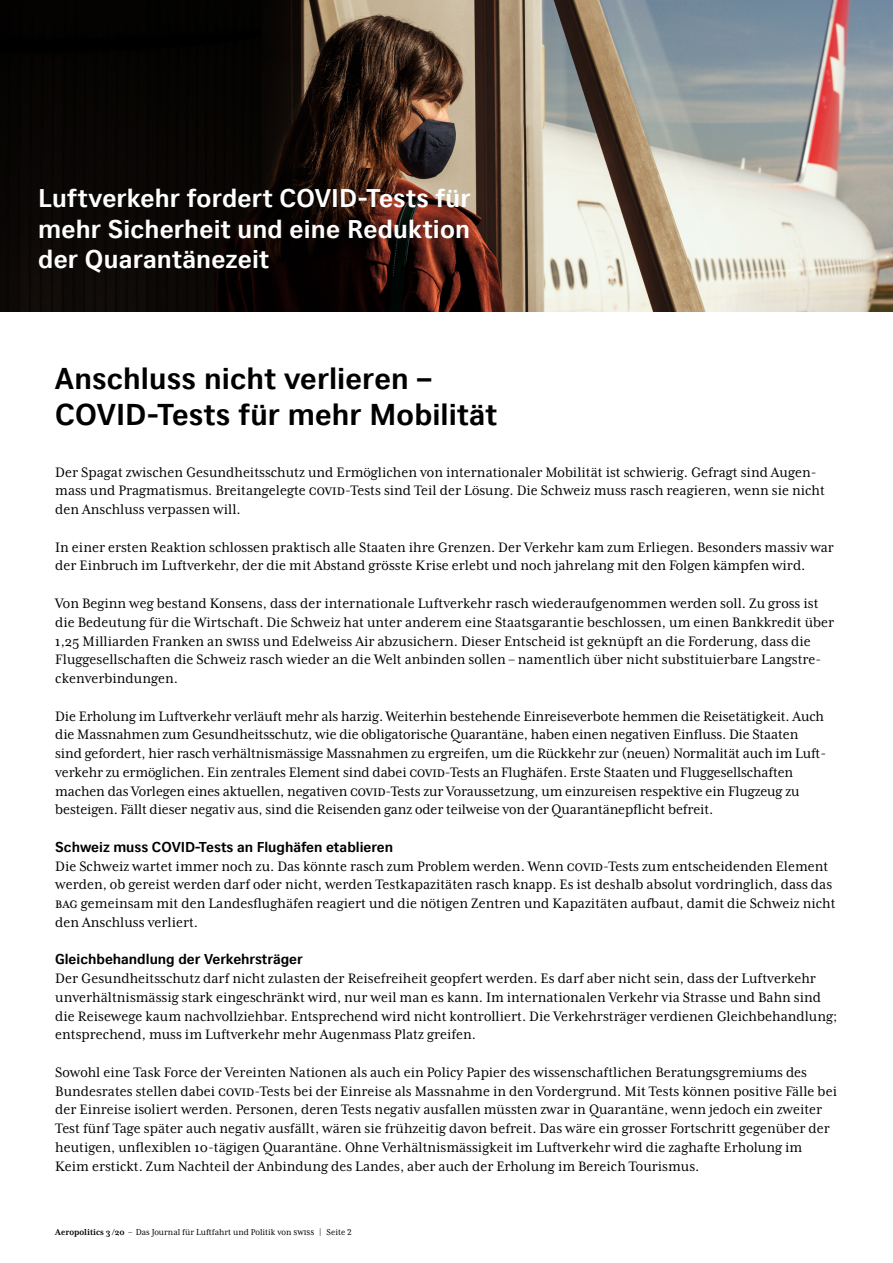
<style>
.page{position:relative;width:893px;height:1263px;background:#fff}
.page>*{position:absolute;margin:0;border:0;box-sizing:border-box;transform-origin:0 0}
.Headline_gross{font:700 30px/36px "CH Sans";letter-spacing:.005em;color:#000}
.Headline_gross-2{font:700 25.5px/30.6px "CH Sans";letter-spacing:.005em;color:#fff;text-align:justify}
.Lauftext__Master{font:15.75px/18.8px "Mrs Eaves XL Serif Nar OT";color:#000}
.Digital_Lauftext{font:15.75px/18.8px "Mrs Eaves XL Serif Nar OT";color:#000}
.Digital_Untertitel{font:700 14.25px "CH Sans";color:#000}
.Lauftext__Master-2{font:9.75px "Mrs Eaves XL Serif Nar OT";color:#000}
.s1{font-weight:700}
</style>
<div class="page">
<img style="left:0;top:0;width:893px;height:312px">
<p class="Headline_gross-2" style="left:38px;top:183px;width:434px">Luftverkehr fordert COVID-Tests für mehr Sicherheit und eine Reduktion der Quarantänezeit</p>
<p class="Headline_gross" style="left:55px;top:360px;width:443px">Anschluss nicht verlieren –<br>COVID-Tests für mehr Mobilität</p>
<p class="Digital_Lauftext" style="left:55px;top:463px;width:771px">Der Spagat zwischen Gesundheitsschutz und Ermöglichen von internationaler Mobilität ist schwierig. Gefragt sind Augen&shy;mass und Pragmatismus. Breitangelegte COVID-Tests sind Teil der Lösung. Die Schweiz muss rasch reagieren, wenn sie nicht den Anschluss verpassen will.</p>
<p class="Lauftext__Master" style="left:55px;top:538px;width:780px">In einer ersten Reaktion schlossen praktisch alle Staaten ihre Grenzen. Der Verkehr kam zum Erliegen. Besonders massiv war der Einbruch im Luftverkehr, der die mit Abstand grösste Krise erlebt und noch jahrelang mit den Folgen kämpfen wird.</p>
<p class="Digital_Lauftext" style="left:55px;top:594px;width:780px">Von Beginn weg bestand Konsens, dass der internationale Luftverkehr rasch wiederaufgenommen werden soll. Zu gross ist die Bedeutung für die Wirtschaft. Die Schweiz hat unter anderem eine Staatsgarantie beschlossen, um einen Bankkredit über 1,25 Milliarden Franken an SWISS und Edelweiss Air abzusichern. Dieser Entscheid ist geknüpft an die Forderung, dass die Fluggesellschaften die Schweiz rasch wieder an die Welt anbinden sollen – namentlich über nicht substituierbare Langstre&shy;ckenverbindungen.</p>
<p class="Lauftext__Master" style="left:55px;top:706px;width:772px">Die Erholung im Luftverkehr verläuft mehr als harzig. Weiterhin bestehende Einreiseverbote hemmen die Reisetätigkeit. Auch die Massnahmen zum Gesundheitsschutz, wie die obligatorische Quarantäne, haben einen negativen Einfluss. Die Staaten sind gefordert, hier rasch verhältnismässige Massnahmen zu ergreifen, um die Rückkehr zur (neuen) Normalität auch im Luft&shy;verkehr zu ermöglichen. Ein zentrales Element sind dabei COVID-Tests an Flughäfen. Erste Staaten und Fluggesellschaften machen das Vorlegen eines aktuellen, negativen COVID-Tests zur Voraussetzung, um einzureisen respektive ein Flugzeug zu besteigen. Fällt dieser negativ aus, sind die Reisenden ganz oder teilweise von der Quarantänepflicht befreit.</p>
<p class="Digital_Untertitel" style="left:55px;top:838px;width:339px">Schweiz muss COVID-Tests an Flughäfen etablieren</p>
<p class="Lauftext__Master" style="left:55px;top:856px;width:782px">Die Schweiz wartet immer noch zu. Das könnte rasch zum Problem werden. Wenn COVID-Tests zum entscheidenden Element werden, ob gereist werden darf oder nicht, werden Testkapazitäten rasch knapp. Es ist deshalb absolut vordringlich, dass das BAG gemeinsam mit den Landesflughäfen reagiert und die nötigen Zentren und Kapazitäten aufbaut, damit die Schweiz nicht den Anschluss verliert.</p>
<p class="Digital_Untertitel" style="left:55px;top:950px;width:249px">Gleichbehandlung der Verkehrsträger</p>
<p class="Lauftext__Master" style="left:55px;top:969px;width:784px">Der Gesundheitsschutz darf nicht zulasten der Reisefreiheit geopfert werden. Es darf aber nicht sein, dass der Luftverkehr unverhältnismässig stark eingeschränkt wird, nur weil man es kann. Im internationalen Verkehr via Strasse und Bahn sind die Reisewege kaum nachvollziehbar. Entsprechend wird nicht kontrolliert. Die Verkehrsträger verdienen Gleichbehandlung; entsprechend, muss im Luftverkehr mehr Augenmass Platz greifen.</p>
<p class="Lauftext__Master" style="left:55px;top:1063px;width:783px">Sowohl eine Task Force der Vereinten Nationen als auch ein Policy Papier des wissenschaftlichen Beratungsgremiums des Bundesrates stellen dabei COVID-Tests bei der Einreise als Massnahme in den Vordergrund. Mit Tests können positive Fälle bei der Einreise isoliert werden. Personen, deren Tests negativ ausfallen müssten zwar in Quarantäne, wenn jedoch ein zweiter Test fünf Tage später auch negativ ausfällt, wären sie frühzeitig davon befreit. Das wäre ein grosser Fortschritt gegenüber der heutigen, unflexiblen 10-tägigen Quarantäne. Ohne Verhältnismässigkeit im Luftverkehr wird die zaghafte Erholung im Keim erstickt. Zum Nachteil der Anbindung des Landes, aber auch der Erholung im Bereich Tourismus.</p>
<p class="Lauftext__Master-2" style="left:55px;top:1227px;width:298px"><span class="s1">Aeropolitics 3/20</span> – Das Journal für Luftfahrt und Politik von SWISS | Seite 2</p>
</div>
